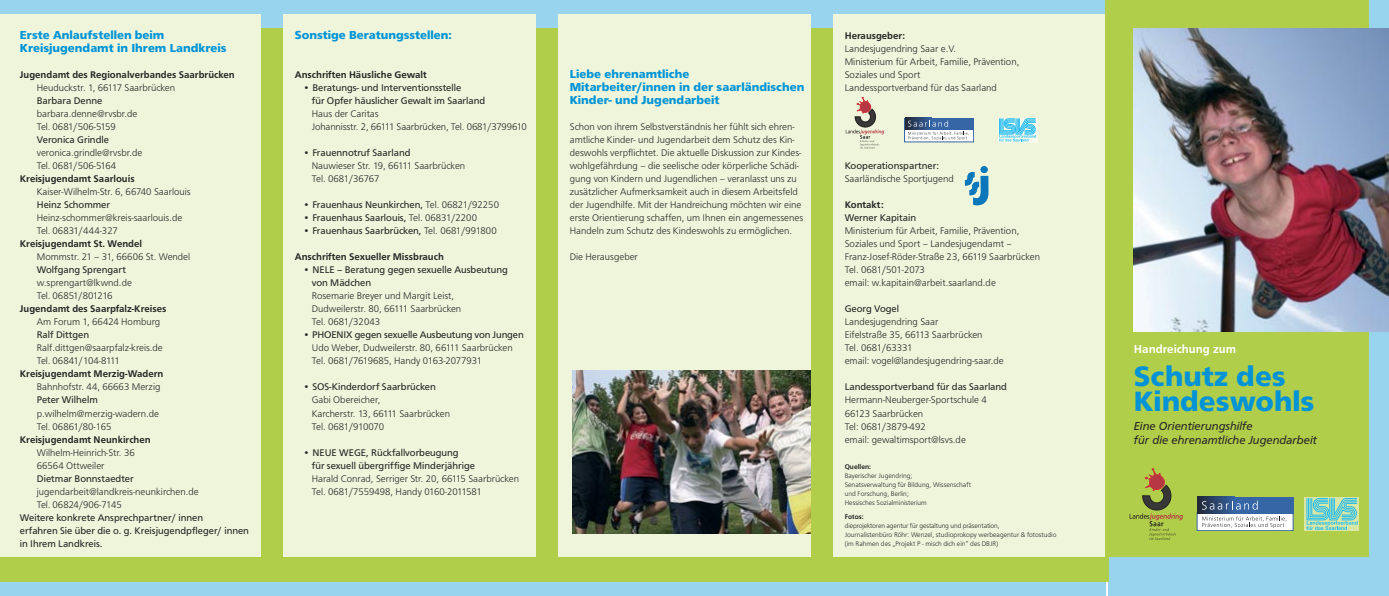
<style>
.page{position:relative;width:1389px;height:596px;background:#fff}
.page>*{position:absolute;margin:0;border:0;box-sizing:border-box;transform-origin:0 0}
.t1{font:700 29px/25px "F015 T";color:#0094d7}
.t2{font:700 12px/13px "F015 T";color:#0094d7}
.t3{font:italic 12px/14px "F015 T";color:#272627}
.t4{font:500 12px "F015 T";color:#fff}
.t5{font:300 10px/13px "F015 T";color:#272627}
.t6{font:10px/13px "F015 T";color:#272627}
.t7{font:500 10px "F015 T";color:#272627}
.t8{font:300 7px/9px "F015 T";color:#272627}
.t9{font:500 7px "F015 T";color:#272627}
.s1{font-weight:300}
.s2{font-weight:400}
</style>
<div class="page">
<div style="left:0;top:0;width:1106px;height:595px;background:#99d4ef"></div>
<div style="left:1108px;top:0;width:281px;height:595px;background:#99d4ef"></div>
<div style="left:0;top:28px;width:1108px;height:553px;background:#b1ce4a"></div>
<div style="left:0;top:14px;width:261px;height:542px;background:#eff5db"></div>
<div style="left:283px;top:14px;width:253px;height:542px;background:#eff5db"></div>
<div style="left:558px;top:14px;width:253px;height:542px;background:#eff5db"></div>
<div style="left:833px;top:14px;width:273px;height:542px;background:#eff5db"></div>
<div style="left:1106px;top:0;width:263px;height:556px;background:#b1ce4a"></div>
<img style="left:1134px;top:28px;width:255px;height:304px">
<svg style="left:1130px;top:468px;width:53px;height:71px"></svg>
<div style="left:1197px;top:512px;width:96px;height:18px;background:#fff"></div>
<div style="left:1197px;top:512px;width:96px;height:18px;border:1px solid #3666a5"></div>
<div style="left:1197px;top:496px;width:96px;height:17px;background:#3666a5"></div>
<div style="left:1197px;top:496px;width:30px;height:17px;background:linear-gradient(to right,#212735,#315486)"></div>
<div style="left:1227px;top:496px;width:7px;height:17px;background:#355e97"></div>
<svg style="left:1202px;top:500px;width:56px;height:9px"></svg>
<svg style="left:1202px;top:516px;width:85px;height:11px"></svg>
<img style="left:573px;top:371px;width:238px;height:162px">
<svg style="left:1305px;top:497px;width:54px;height:33px"></svg>
<svg style="left:1306px;top:497px;width:52px;height:32px;background:#88d3c5"></svg>
<svg style="left:965px;top:166px;width:23px;height:39px"></svg>
<svg style="left:846px;top:97px;width:38px;height:51px"></svg>
<div style="left:904px;top:129px;width:70px;height:13px;background:#fff"></div>
<div style="left:904px;top:129px;width:70px;height:13px;border:1px solid #3666a5"></div>
<div style="left:904px;top:118px;width:70px;height:11px;background:#3666a5"></div>
<svg style="left:905px;top:118px;width:25px;height:11px"></svg>
<svg style="left:908px;top:120px;width:61px;height:20px"></svg>
<svg style="left:998px;top:118px;width:39px;height:24px"></svg>
<svg style="left:999px;top:118px;width:37px;height:23px"></svg>
<p class="t2" style="left:20px;top:29px;width:208px">Erste Anlaufstellen beim<br>Kreisjugendamt in Ihrem Landkreis</p>
<p class="t7" style="left:20px;top:71px;width:216px">Jugendamt des Regionalverbandes Saarbrücken</p>
<p class="t5" style="left:37px;top:82px;width:140px">Heuduckstr. 1, 66117 Saarbrücken</p>
<p class="t6" style="left:37px;top:95px;width:67px">Barbara Denne</p>
<p class="t5" style="left:37px;top:108px;width:102px">barbara.denne@rvsbr.de<br>Tel. 0681/506-5159</p>
<p class="t6" style="left:37px;top:134px;width:74px">Veronica Grindle</p>
<p class="t5" style="left:37px;top:147px;width:107px">veronica.grindle@rvsbr.de<br>Tel. 0681/506-5164</p>
<p class="t7" style="left:20px;top:175px;width:116px">Kreisjugendamt Saarlouis</p>
<p class="t5" style="left:37px;top:186px;width:155px">Kaiser-Wilhelm-Str. 6, 66740 Saarlouis</p>
<p class="t6" style="left:37px;top:199px;width:75px">Heinz Schommer</p>
<p class="t5" style="left:37px;top:212px;width:147px">Heinz-schommer@kreis-saarlouis.de<br>Tel. 06831/444-327</p>
<p class="t7" style="left:20px;top:240px;width:124px">Kreisjugendamt St. Wendel</p>
<p class="t5" style="left:37px;top:251px;width:155px">Mommstr. 21 – 31, 66606 St. Wendel</p>
<p class="t6" style="left:37px;top:264px;width:91px">Wolfgang Sprengart</p>
<p class="t5" style="left:37px;top:277px;width:97px">w.sprengart@lkwnd.de<br>Tel. 06851/801216</p>
<p class="t7" style="left:20px;top:305px;width:148px">Jugendamt des Saarpfalz-Kreises</p>
<p class="t5" style="left:37px;top:316px;width:125px">Am Forum 1, 66424 Homburg</p>
<p class="t6" style="left:37px;top:329px;width:54px">Ralf Dittgen</p>
<p class="t5" style="left:37px;top:342px;width:128px">Ralf.dittgen@saarpfalz-kreis.de<br>Tel. 06841/104-8111</p>
<p class="t7" style="left:20px;top:370px;width:145px">Kreisjugendamt Merzig-Wadern</p>
<p class="t5" style="left:37px;top:381px;width:125px">Bahnhofstr. 44, 66663 Merzig</p>
<p class="t6" style="left:37px;top:394px;width:62px">Peter Wilhelm</p>
<p class="t5" style="left:37px;top:407px;width:124px">p.wilhelm@merzig-wadern.de<br>Tel. 06861/80-165</p>
<p class="t7" style="left:20px;top:435px;width:132px">Kreisjugendamt Neunkirchen</p>
<p class="t5" style="left:37px;top:446px;width:99px">Wilhelm-Heinrich-Str. 36<br>66564 Ottweiler</p>
<p class="t6" style="left:37px;top:472px;width:98px">Dietmar Bonnstaedter</p>
<p class="t5" style="left:37px;top:485px;width:163px">jugendarbeit@landkreis-neunkirchen.de<br>Tel. 06824/906-7145</p>
<p class="t6" style="left:20px;top:511px;width:231px">Weitere konkrete Ansprechpartner/ innen<br>erfahren Sie über die o. g. Kreisjugendpfleger/ innen in Ihrem Landkreis.</p>
<p class="t2" style="left:295px;top:29px;width:159px">Sonstige Beratungsstellen:</p>
<p class="t7" style="left:295px;top:71px;width:133px">Anschriften Häusliche Gewalt</p>
<p class="t6" style="left:312px;top:82px;width:175px;text-indent:-9px">• Beratungs- und Interventionsstelle<br>für Opfer häuslicher Gewalt im Saarland</p>
<p class="t5" style="left:312px;top:108px;width:217px">Haus der Caritas<br>Johannisstr. 2, 66111 Saarbrücken, Tel. 0681/3799610</p>
<p class="t6" style="left:303px;top:147px;width:109px">• Frauennotruf Saarland</p>
<p class="t5" style="left:312px;top:160px;width:155px">Nauwieser Str. 19, 66111 Saarbrücken<br>Tel. 0681/36767</p>
<p class="t6" style="left:303px;top:199px;width:197px">• Frauenhaus Neunkirchen, <span class="s1">Tel. 06821/92250</span></p>
<p class="t6" style="left:303px;top:212px;width:175px">• Frauenhaus Saarlouis, <span class="s1">Tel. 06831/2200</span></p>
<p class="t6" style="left:303px;top:225px;width:195px">• Frauenhaus Saarbrücken, <span class="s1">Tel. 0681/991800</span></p>
<p class="t7" style="left:295px;top:253px;width:151px">Anschriften Sexueller Missbrauch</p>
<p class="t6" style="left:312px;top:264px;width:198px;text-indent:-9px">• NELE – Beratung gegen sexuelle Ausbeutung von Mädchen</p>
<p class="t5" style="left:312px;top:290px;width:151px">Rosemarie Breyer und Margit Leist,<br>Dudweilerstr. 80, 66111 Saarbrücken<br>Tel. 0681/32043</p>
<p class="t6" style="left:303px;top:329px;width:222px">• PHOENIX gegen sexuelle Ausbeutung von Jungen</p>
<p class="t5" style="left:312px;top:342px;width:202px">Udo Weber, Dudweilerstr. 80, 66111 Saarbrücken<br>Tel. 0681/7619685, Handy 0163-2077931</p>
<p class="t5" style="left:312px;top:381px;width:140px;text-indent:-9px">• <span class="s2">SOS-Kinderdorf Saarbrücken<br></span>Gabi Obereicher,<br>Karcherstr. 13, 66111 Saarbrücken<br>Tel. 0681/910070</p>
<p class="t6" style="left:312px;top:446px;width:165px;text-indent:-9px">• NEUE WEGE, Rückfallvorbeugung<br>für sexuell übergriffige Minderjährige</p>
<p class="t5" style="left:312px;top:472px;width:209px">Harald Conrad, Serriger Str. 20, 66115 Saarbrücken<br>Tel. 0681/7559498, Handy 0160-2011581</p>
<p class="t2" style="left:570px;top:68px;width:236px">Liebe ehrenamtliche<br>Mitarbeiter/innen in der saarländischen<br>Kinder- und Jugendarbeit</p>
<p class="t5" style="left:570px;top:121px;width:235px">Schon von ihrem Selbstverständnis her fühlt sich ehren&shy;amtliche Kinder- und Jugendarbeit dem Schutz des Kin&shy;deswohls verpflichtet. Die aktuelle Diskussion zur Kindes&shy;wohlgefährdung – die seelische oder körperliche Schädi&shy;gung von Kindern und Jugendlichen – veranlasst uns zu zu sätzlicher Aufmerksamkeit auch in diesem Arbeitsfeld der Jugendhilfe. Mit der Handreichung möchten wir eine erste Orientierung schaffen, um Ihnen ein angemessenes Handeln zum Schutz des Kindeswohls zu ermöglichen.</p>
<p class="t5" style="left:570px;top:251px;width:70px">Die Herausgeber</p>
<p class="t7" style="left:845px;top:32px;width:62px">Herausgeber:</p>
<p class="t5" style="left:845px;top:43px;width:176px">Landesjugendring Saar e.V.<br>Ministerium für Arbeit, Familie, Prävention, Soziales und Sport<br>Landessportverband für das Saarland</p>
<p class="t6" style="left:845px;top:160px;width:96px">Kooperationspartner:</p>
<p class="t5" style="left:845px;top:173px;width:111px">Saarländische Sportjugend</p>
<p class="t7" style="left:845px;top:201px;width:40px">Kontakt:</p>
<p class="t6" style="left:845px;top:212px;width:73px">Werner Kapitain</p>
<p class="t5" style="left:845px;top:225px;width:197px">Ministerium für Arbeit, Familie, Prävention, Soziales und Sport – Landesjugendamt – Franz-Josef-Röder-Straße 23, 66119 Saarbrücken Tel. 0681/501-2073<br>email: w.kapitain@arbeit.saarland.de</p>
<p class="t6" style="left:845px;top:303px;width:56px">Georg Vogel</p>
<p class="t5" style="left:845px;top:316px;width:161px">Landesjugendring Saar<br>Eifelstraße 35, 66113 Saarbrücken<br>Tel. 0681/63331<br>email: vogel@landesjugendring-saar.de</p>
<p class="t6" style="left:845px;top:381px;width:164px">Landessportverband für das Saarland</p>
<p class="t5" style="left:845px;top:394px;width:144px">Hermann-Neuberger-Sportschule 4<br>66123 Saarbrücken<br>Tel: 0681/3879-492<br>email: gewaltimsport@lsvs.de</p>
<p class="t9" style="left:845px;top:463px;width:28px">Quellen:</p>
<p class="t8" style="left:845px;top:471px;width:128px">Bayerischer Jugendring;<br>Senatsverwaltung für Bildung, Wissenschaft und Forschung, Berlin;<br>Hessisches Sozial ministerium</p>
<p class="t9" style="left:845px;top:513px;width:21px">Fotos:</p>
<p class="t8" style="left:845px;top:521px;width:213px">dieprojektoren agentur für gestaltung und präsentation,<br>Journalistenbüro Röhr: Wenzel, studioprokopy werbeagentur &amp; fotostudio (im Rahmen des „Projekt P - misch dich ein“ des DBJR)</p>
<p class="t4" style="left:1134px;top:344px;width:104px">Handreichung zum</p>
<h1 class="t1" style="left:1134px;top:366px;width:182px">Schutz des<br>Kindeswohls</h1>
<p class="t3" style="left:1134px;top:419px;width:185px">Eine Orientierungshilfe<br>für die ehrenamtliche Jugendarbeit</p>
</div>
